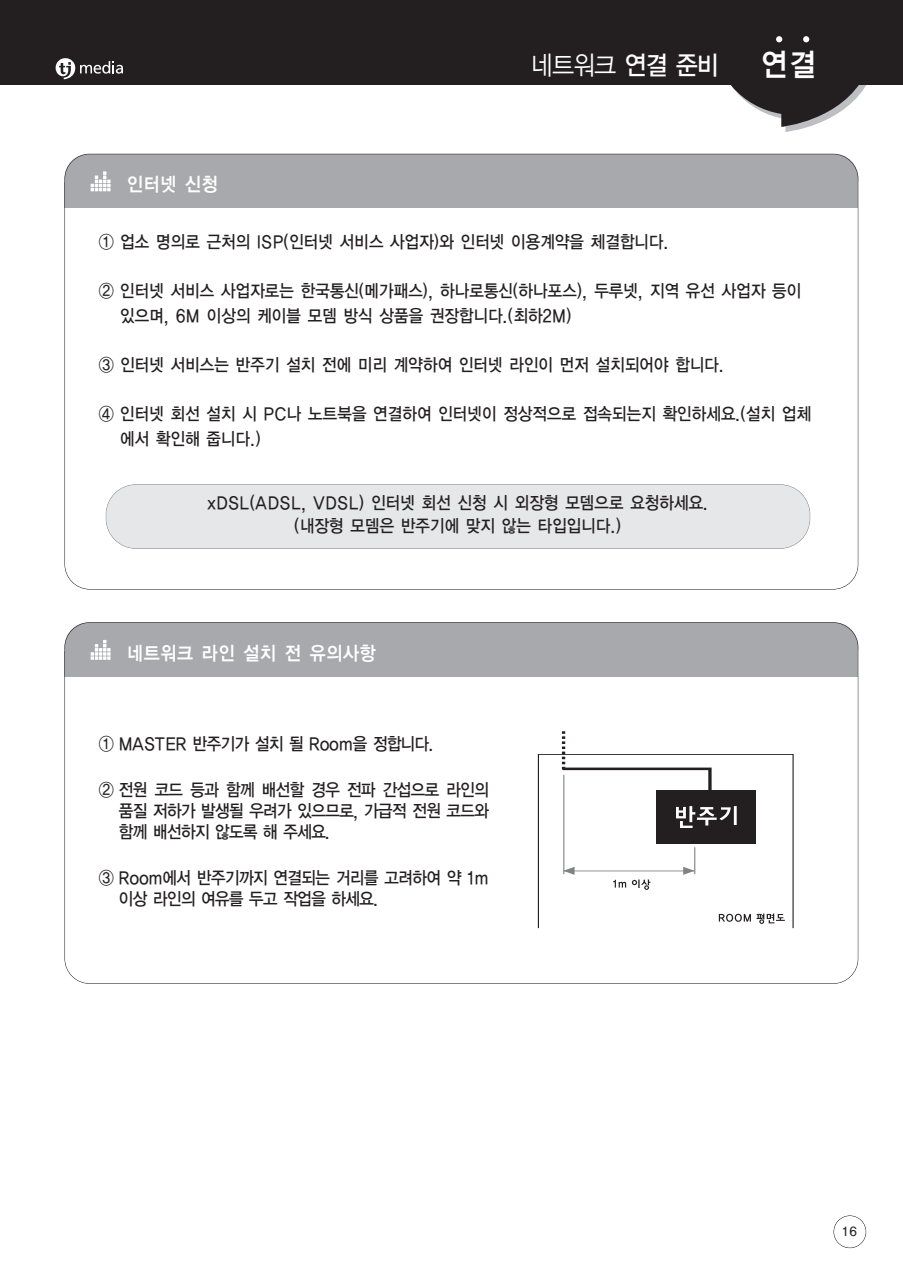
<style>
.page{position:relative;width:903px;height:1275px;background:#fff}
.page>*{position:absolute;margin:0;border:0;box-sizing:border-box;transform-origin:0 0}
.t1{font:31.5px "YGO14";color:#fff;scale:.9 1}
.t2{font:26.25px "YGO12";color:#fff;scale:.9 1}
.t3{font:19.25px "YGO14";letter-spacing:-.035em;color:#fff;scale:.9 1}
.t4{font:17.5px/24.5px "YGO13";letter-spacing:-.075em;color:#231f20;scale:.9 1}
.t5{font:17.5px/21px "YGO13";letter-spacing:-.11em;color:#231f20;scale:.9 1}
.t6{font:12.25px "YGO13";color:#231f20}
.s1{font-family:"YGO13"}
</style>
<div class="page">
<div style="left:106px;top:485px;width:704px;height:63px;background:#e6e7e9;border-radius:30px"></div>
<div style="left:106px;top:484px;width:704px;height:65px;border:1px solid #808285;border-radius:30px"></div>
<div style="left:0;top:0;width:903px;height:85px;background:#231f20"></div>
<svg style="left:731px;top:36px;width:135px;height:96px"></svg>
<svg style="left:56px;top:58px;width:67px;height:21px"></svg>
<div style="left:64px;top:154px;width:794px;height:48px;background:#a8a9ad;border-radius:24px"></div>
<div style="left:64px;top:182px;width:794px;height:26px;background:#a8a9ad"></div>
<div style="left:833px;top:1215px;width:33px;height:33px;border:1px solid #231f20;border-radius:16px"></div>
<svg style="left:91px;top:171px;width:20px;height:20px"></svg>
<div style="left:64px;top:622px;width:794px;height:49px;background:#a8a9ad;border-radius:24px"></div>
<div style="left:64px;top:651px;width:794px;height:26px;background:#a8a9ad"></div>
<svg style="left:91px;top:640px;width:20px;height:20px"></svg>
<svg style="left:538px;top:731px;width:255px;height:197px"></svg>
<p class="t3" style="left:126px;top:172px;width:104px">인터넷 신청</p>
<h2 class="t2" style="left:530px;top:48px;width:212px">네트워크 <span class="s1">연결 준비</span></h2>
<h1 class="t1" style="left:760px;top:45px;width:64px">연결</h1>
<p class="t4" style="left:98px;top:229px;width:636px">① 업소 명의로 근처의 ISP(인터넷 서비스 사업자)와 인터넷 이용계약을 체결합니다.</p>
<p class="t4" style="left:120px;top:279px;width:760px;text-indent:-21px">② 인터넷 서비스 사업자로는 한국통신(메가패스), 하나로통신(하나포스), 두루넷, 지역 유선 사업자 등이 있으며, 6M 이상의 케이블 모뎀 방식 상품을 권장합니다.(최하2M)</p>
<p class="t4" style="left:98px;top:353px;width:698px">③ 인터넷 서비스는 반주기 설치 전에 미리 계약하여 인터넷 라인이 먼저 설치되어야 합니다.</p>
<p class="t4" style="left:120px;top:402px;width:771px;text-indent:-21px">④ 인터넷 회선 설치 시 PC나 노트북을 연결하여 인터넷이 정상적으로 접속되는지 확인하세요.(설치 업체 에서 확인해 줍니다.)</p>
<p class="t4" style="left:207px;top:492px;width:559px;line-height:22.4px;text-align:center">xDSL(ADSL, VDSL) 인터넷 회선 신청 시 외장형 모뎀으로 요청하세요. (내장형 모뎀은 반주기에 맞지 않는 타입입니다.)</p>
<p class="t3" style="left:126px;top:641px;width:279px">네트워크 라인 설치 전 유의사항</p>
<p class="t5" style="left:98px;top:733px;width:375px">① MASTER 반주기가 설치 될 Room을 정합니다.</p>
<p class="t4" style="left:118px;top:779px;width:414px;line-height:21px;text-align:justify;text-indent:-20px">② 전원 코드 등과 함께 배선할 경우 전파 간섭으로 라인의 품질 저하가 발생될 우려가 있으므로, 가급적 전원 코드와 함께 배선하지 않도록 해 주세요.</p>
<p class="t5" style="left:118px;top:867px;width:414px;text-indent:-20px">③ Room에서 반주기까지 연결되는 거리를 고려하여 약 1m 이상 라인의 여유를 두고 작업을 하세요.</p>
<p class="t6" style="left:842px;top:1224px;width:17px">16</p>
</div>
